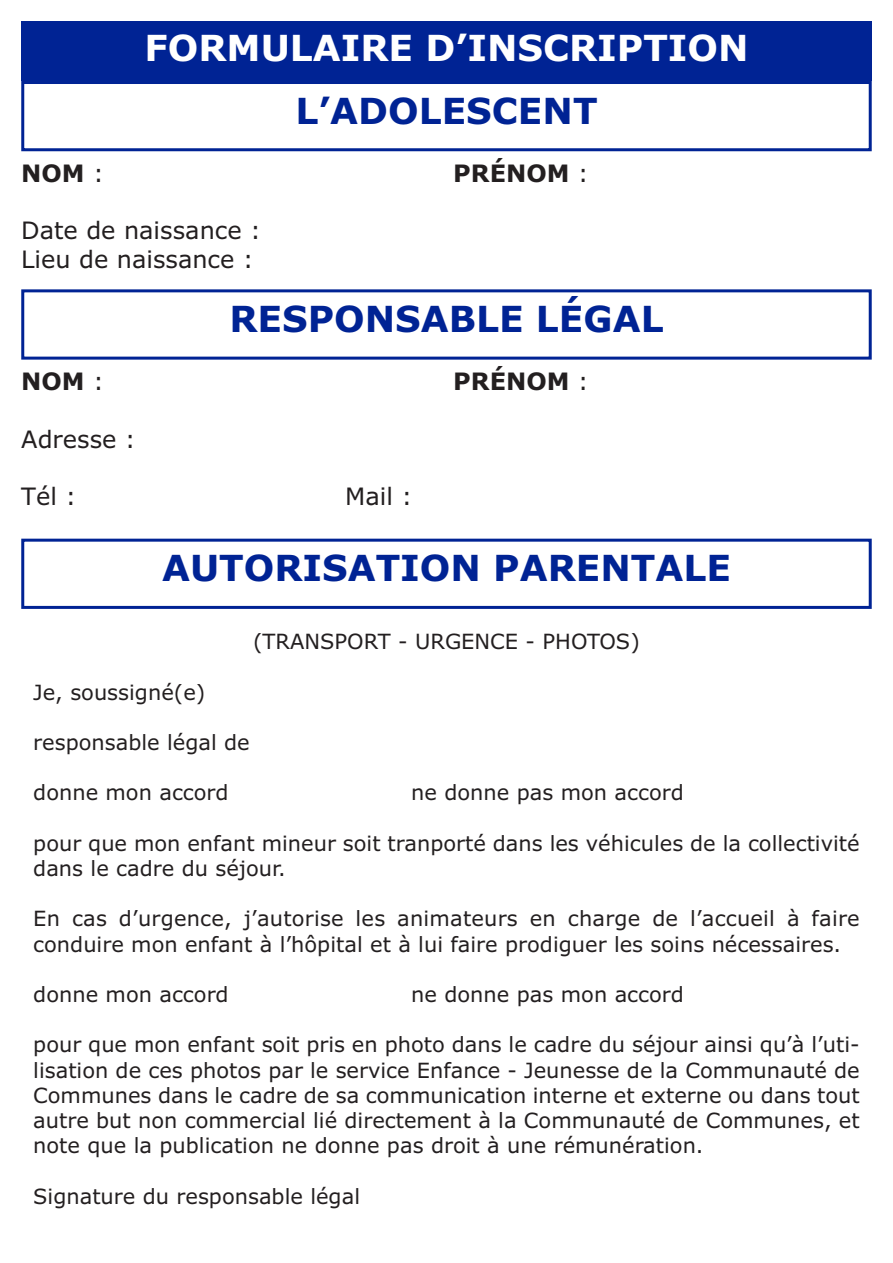
<style>
.page{position:relative;width:893px;height:1263px;background:#fff}
.page>*{position:absolute;margin:0;border:0;box-sizing:border-box;transform-origin:0 0}
.t1{font:700 36px "Verdana";color:#002394}
.t2{font:700 36px "Verdana";color:#fff}
.t3{font:24px/28.8px "Verdana";color:#231f20}
.t4{font:700 24px "Verdana";color:#231f20}
.t5{font:21px/25.2px "Verdana";color:#231f20}
.s1{font-weight:400}
</style>
<div class="page">
<div style="left:21px;top:21px;width:851px;height:60px;background:#002394"></div>
<div style="left:21px;top:81px;width:851px;height:70px;border:3px solid #002394"></div>
<div style="left:21px;top:289px;width:851px;height:71px;border:3px solid #002394"></div>
<div style="left:21px;top:539px;width:851px;height:70px;border:3px solid #002394"></div>
<h1 class="t2" style="left:144px;top:27px;width:606px">FORMULAIRE D’INSCRIPTION</h1>
<h1 class="t1" style="left:295px;top:90px;width:304px">L’ADOLESCENT</h1>
<p class="t4" style="left:21px;top:160px;width:84px">NOM <span class="s1">:</span></p>
<p class="t4" style="left:453px;top:160px;width:137px">PRÉNOM <span class="s1">:</span></p>
<p class="t3" style="left:21px;top:217px;width:241px">Date de naissance :<br>Lieu de naissance :</p>
<h1 class="t1" style="left:229px;top:298px;width:436px">RESPONSABLE LÉGAL</h1>
<p class="t4" style="left:21px;top:368px;width:84px">NOM <span class="s1">:</span></p>
<p class="t4" style="left:453px;top:368px;width:137px">PRÉNOM <span class="s1">:</span></p>
<p class="t3" style="left:21px;top:425px;width:116px">Adresse :</p>
<p class="t3" style="left:21px;top:483px;width:57px">Tél :</p>
<p class="t3" style="left:345px;top:483px;width:69px">Mail :</p>
<h1 class="t1" style="left:162px;top:548px;width:570px">AUTORISATION PARENTALE</h1>
<p class="t5" style="left:253px;top:629px;width:388px">(TRANSPORT - URGENCE - PHOTOS)</p>
<p class="t5" style="left:33px;top:680px;width:174px">Je, soussigné(e)</p>
<p class="t5" style="left:33px;top:730px;width:218px">responsable légal de</p>
<p class="t5" style="left:33px;top:781px;width:197px">donne mon accord</p>
<p class="t5" style="left:411px;top:781px;width:274px">ne donne pas mon accord</p>
<p class="t5" style="left:33px;top:831px;width:828px">pour que mon enfant mineur soit tranporté dans les véhicules de la collectivité dans le cadre du séjour.</p>
<p class="t5" style="left:33px;top:907px;width:828px">En cas d’urgence, j’autorise les animateurs en charge de l’accueil à faire conduire mon enfant à l’hôpital et à lui faire prodiguer les soins nécessaires.</p>
<p class="t5" style="left:33px;top:982px;width:197px">donne mon accord</p>
<p class="t5" style="left:411px;top:982px;width:274px">ne donne pas mon accord</p>
<p class="t5" style="left:33px;top:1033px;width:828px;text-align:justify">pour que mon enfant soit pris en photo dans le cadre du séjour ainsi qu’à l’uti&shy;lisation de ces photos par le service Enfance - Jeunesse de la Communauté de Communes dans le cadre de sa communication interne et externe ou dans tout autre but non commercial lié directement à la Communauté de Communes, et note que la publication ne donne pas droit à une rémunération.</p>
<p class="t5" style="left:33px;top:1184px;width:328px">Signature du responsable légal</p>
</div>
